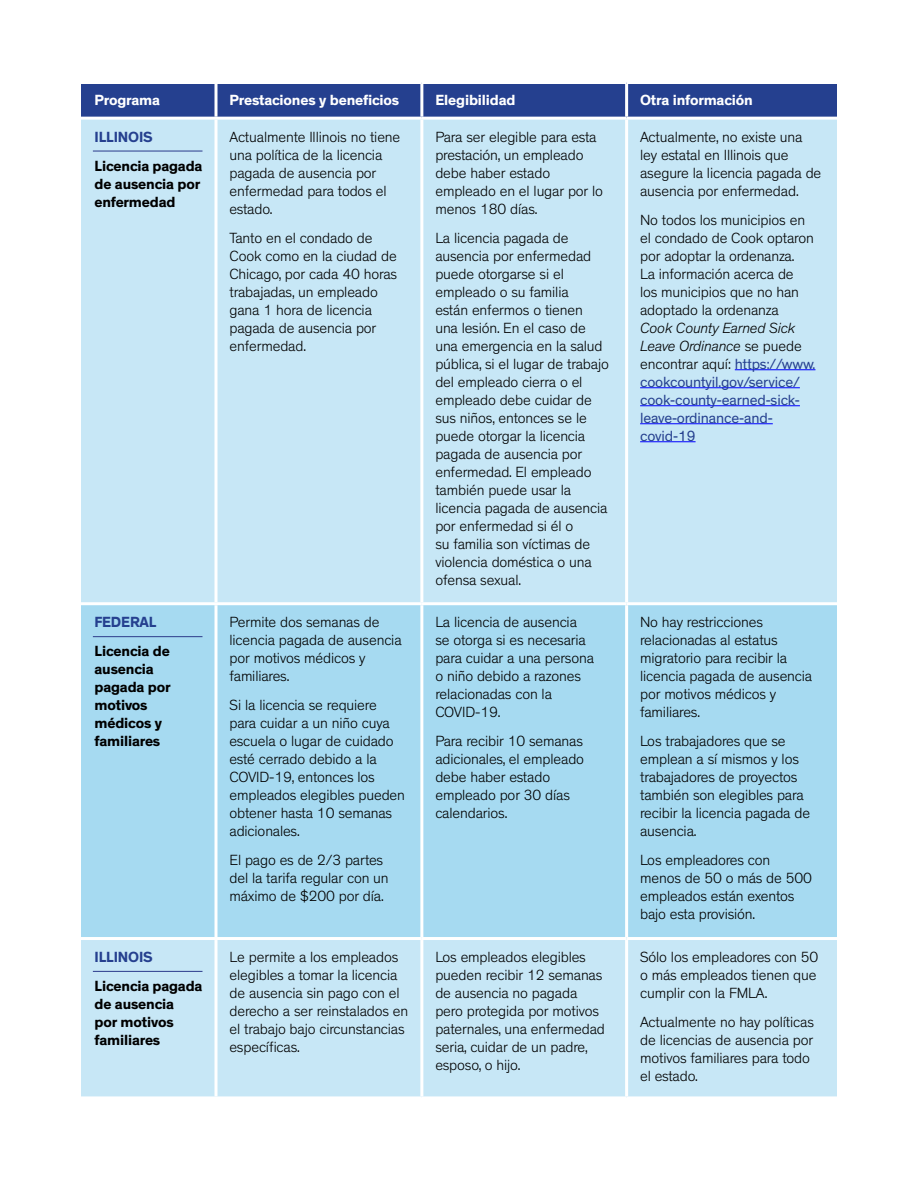
<style>
.page{position:relative;width:918px;height:1188px;background:#fff}
.page>*{position:absolute;margin:0;border:0;box-sizing:border-box;transform-origin:0 0}
.t1{font:300 15px/18px "Theinhardt";letter-spacing:-.01em;color:#000}
.t2{font:700 15px/18px "Theinhardt";letter-spacing:-.01em;color:#000}
.t3{font:700 15px "Theinhardt";letter-spacing:-.01em;color:#fff}
.Table_state{font:700 15px "Theinhardt";letter-spacing:-.01em;color:#25408f}
.s1{font-style:italic}
.s2{font-weight:400;color:#25408f}
</style>
<div class="page">
<div style="left:81px;top:84px;width:756px;height:33px;background:#25408f"></div>
<div style="left:81px;top:120px;width:756px;height:976px;background:#c7e7f6"></div>
<div style="left:81px;top:605px;width:756px;height:332px;background:#a6daf1"></div>
<svg style="left:214px;top:84px;width:4px;height:33px"></svg>
<hr style="left:420px;top:84px;width:3px;height:33px;background:#fff">
<hr style="left:625px;top:84px;width:3px;height:33px;background:#fff">
<svg style="left:214px;top:120px;width:4px;height:482px"></svg>
<hr style="left:420px;top:120px;width:3px;height:482px;background:#fff">
<hr style="left:625px;top:120px;width:3px;height:482px;background:#fff">
<hr style="left:81px;top:602px;width:135px;height:3px;background:#fff">
<hr style="left:216px;top:602px;width:206px;height:3px;background:#fff">
<svg style="left:214px;top:605px;width:4px;height:332px"></svg>
<hr style="left:422px;top:602px;width:205px;height:3px;background:#fff">
<hr style="left:420px;top:605px;width:3px;height:332px;background:#fff">
<hr style="left:627px;top:602px;width:210px;height:3px;background:#fff">
<hr style="left:625px;top:605px;width:3px;height:332px;background:#fff">
<hr style="left:81px;top:937px;width:135px;height:3px;background:#fff">
<hr style="left:216px;top:937px;width:206px;height:3px;background:#fff">
<svg style="left:214px;top:940px;width:4px;height:156px"></svg>
<hr style="left:422px;top:937px;width:205px;height:3px;background:#fff">
<hr style="left:420px;top:940px;width:3px;height:156px;background:#fff">
<hr style="left:627px;top:937px;width:210px;height:3px;background:#fff">
<hr style="left:625px;top:940px;width:3px;height:156px;background:#fff">
<hr style="left:93px;top:150px;width:109px;height:2px;background:#3b4d96">
<hr style="left:735px;top:369px;width:80px;height:1px;background:#00f">
<hr style="left:640px;top:387px;width:160px;height:1px;background:#00f">
<hr style="left:640px;top:405px;width:160px;height:1px;background:#00f">
<hr style="left:640px;top:423px;width:133px;height:1px;background:#00f">
<hr style="left:640px;top:441px;width:56px;height:1px;background:#00f">
<hr style="left:93px;top:636px;width:109px;height:1px;background:#3b4d96">
<hr style="left:93px;top:971px;width:109px;height:1px;background:#3b4d96">
<p class="t3" style="left:94px;top:91px;width:67px">Programa</p>
<p class="t3" style="left:230px;top:91px;width:171px">Prestaciones y beneficios</p>
<p class="t3" style="left:435px;top:91px;width:82px">Elegibilidad</p>
<p class="t3" style="left:640px;top:91px;width:114px">Otra información</p>
<p class="Table_state" style="left:94px;top:127px;width:60px">ILLINOIS</p>
<p class="t2" style="left:94px;top:157px;width:109px">Licencia pagada de ausencia por enfermedad</p>
<p class="t1" style="left:230px;top:128px;width:172px">Actualmente Illinois no tiene una política de la licencia pagada de ausencia por enfermedad para todos el estado.</p>
<p class="t1" style="left:230px;top:229px;width:169px">Tanto en el condado de<br>Cook como en la ciudad de<br>Chicago, por cada 40 horas trabajadas, un empleado gana 1 hora de licencia pagada de ausencia por enfermedad.</p>
<p class="t1" style="left:435px;top:128px;width:169px">Para ser elegible para esta prestación, un empleado debe haber estado empleado en el lugar por lo menos 180 días.</p>
<p class="t1" style="left:435px;top:229px;width:175px">La licencia pagada de ausencia por enfermedad puede otorgarse si el empleado o su familia<br>están enfermos o tienen una lesión. En el caso de una emergencia en la salud pública, si el lugar de trabajo del empleado cierra o el empleado debe cuidar de sus niños, entonces se le puede otorgar la licencia pagada de ausencia por enfermedad. El empleado también puede usar la licencia pagada de ausencia por enfermedad si él o<br>su familia son víctimas de violencia doméstica o una ofensa sexual.</p>
<p class="t1" style="left:640px;top:128px;width:183px">Actualmente, no existe una ley estatal en Illinois que asegure la licencia pagada de ausencia por enfermedad.</p>
<p class="t1" style="left:640px;top:211px;width:175px">No todos los municipios en el condado de Cook optaron por adoptar la ordenanza.<br>La información acerca de los municipios que no han adoptado la ordenanza<br><span class="s1">Cook County Earned Sick<br>Leave Ordinance</span> se puede encontrar aquí: <span class="s2">https://www. cookcountyil.gov/service/ cook-county-earned-sick&shy;leave-ordinance-and&shy;covid-19</span></p>
<p class="Table_state" style="left:94px;top:613px;width:63px">FEDERAL</p>
<p class="t2" style="left:94px;top:643px;width:78px">Licencia de ausencia pagada por motivos médicos y familiares</p>
<p class="Table_state" style="left:94px;top:948px;width:60px">ILLINOIS</p>
<p class="t2" style="left:94px;top:977px;width:109px">Licencia pagada de ausencia<br>por motivos familiares</p>
<p class="t1" style="left:230px;top:614px;width:174px">Permite dos semanas de licencia pagada de ausencia por motivos médicos y familiares.</p>
<p class="t1" style="left:230px;top:696px;width:177px">Si la licencia se requiere para cuidar a un niño cuya escuela o lugar de cuidado esté cerrado debido a la<br>COVID-19, entonces los empleados elegibles pueden obtener hasta 10 semanas adicionales.</p>
<p class="t1" style="left:230px;top:851px;width:161px">El pago es de 2/3 partes del la tarifa regular con un máximo de $200 por día.</p>
<p class="t1" style="left:435px;top:614px;width:160px">La licencia de ausencia se otorga si es necesaria para cuidar a una persona o niño debido a razones relacionadas con la<br>COVID-19.</p>
<p class="t1" style="left:435px;top:732px;width:150px">Para recibir 10 semanas adicionales, el empleado debe haber estado empleado por 30 días calendarios.</p>
<p class="t1" style="left:640px;top:614px;width:174px">No hay restricciones relacionadas al estatus migratorio para recibir la licencia pagada de ausencia por motivos médicos y familiares.</p>
<p class="t1" style="left:640px;top:732px;width:172px">Los trabajadores que se emplean a sí mismos y los trabajadores de proyectos también son elegibles para recibir la licencia pagada de ausencia.</p>
<p class="t1" style="left:640px;top:851px;width:173px">Los empleadores con menos de 50 o más de 500 empleados están exentos bajo esta provisión.</p>
<p class="t1" style="left:230px;top:948px;width:180px">Le permite a los empleados elegibles a tomar la licencia de ausencia sin pago con el derecho a ser reinstalados en el trabajo bajo circunstancias específicas.</p>
<p class="t1" style="left:435px;top:948px;width:171px">Los empleados elegibles pueden recibir 12 semanas de ausencia no pagada pero protegida por motivos paternales, una enfermedad seria, cuidar de un padre, esposo, o hijo.</p>
<p class="t1" style="left:640px;top:948px;width:180px;text-align:justify">Sólo los empleadores con 50 o más empleados tienen que cumplir con la FMLA.</p>
<p class="t1" style="left:640px;top:1013px;width:175px">Actualmente no hay políticas de licencias de ausencia por motivos familiares para todo el estado.</p>
</div>
